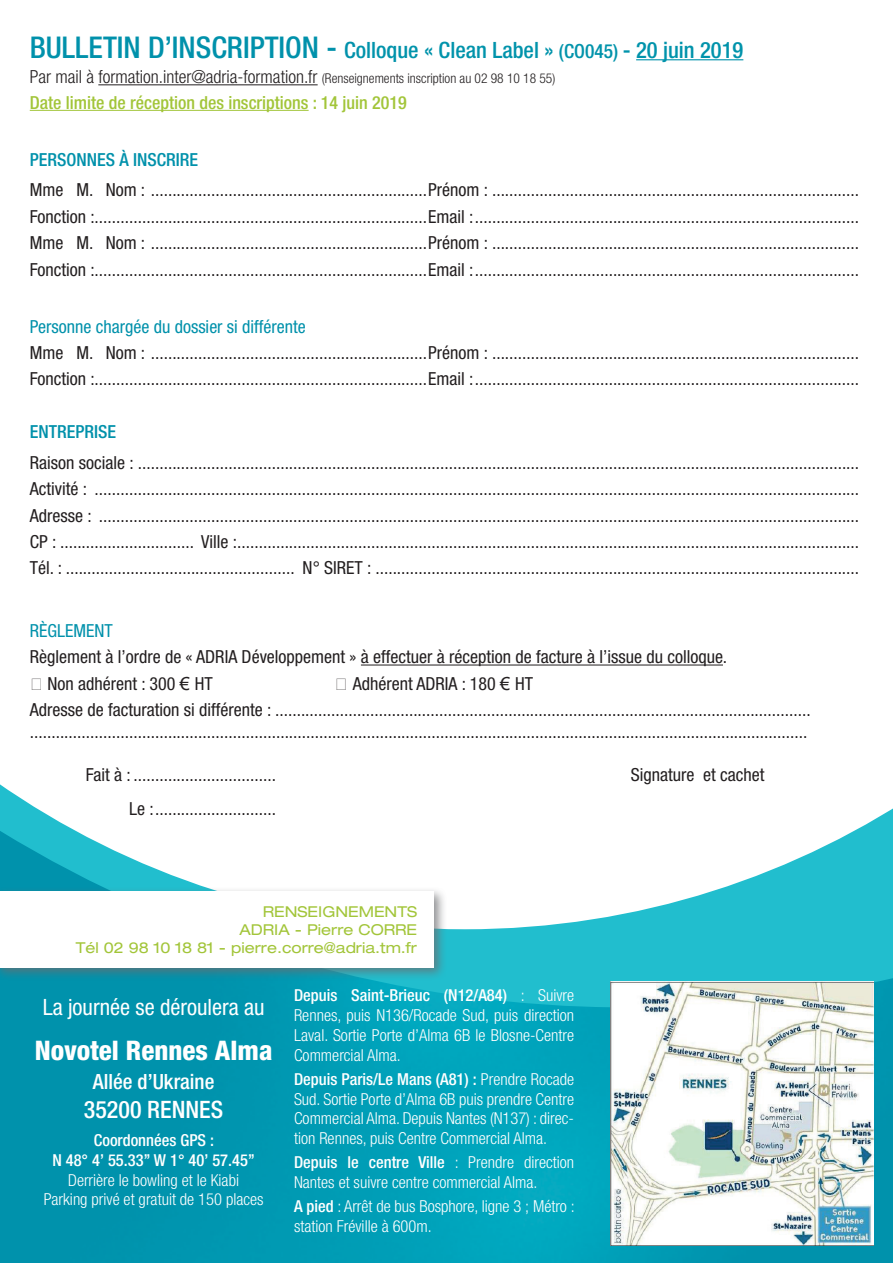
<style>
.page{position:relative;width:893px;height:1263px;background:#fff}
.page>*{position:absolute;margin:0;border:0;box-sizing:border-box;transform-origin:0 0}
.t1{font:800 condensed 27px "Helvetica Neue";color:#fff}
.t2{font:500 condensed 24px "Helvetica Neue";color:#fff}
.t3{font:500 condensed 22.5px "Helvetica Neue";color:#0093ab}
.t4{font:condensed 22.5px "Helvetica Neue";color:#fff}
.t5{font:500 condensed 21px "Helvetica Neue";color:#fff}
.t6{font:condensed 18px/26.4px "Helvetica Neue";color:#231f20}
.t7{font:500 condensed 18px/25.5px "Helvetica Neue";color:#a2c539}
.t8{font:condensed 18px "Helvetica Neue";color:#0091ab}
.t9{font:500 condensed 18px "Helvetica Neue";color:#0091ab}
.t10{font:300 condensed 16.5px/19.8px "Helvetica Neue";color:#fff;text-align:justify}
.t11{font:500 condensed 16.5px/19.8px "Helvetica Neue";color:#fff;text-align:center}
.t12{font:expanded 15px/18px "Helvetica Neue";color:#a2c539;text-align:right}
.s1{font-size:30px;color:#0091ab}
.s2{color:#0091ab}
.s3{font-size:19.5px}
.s4{font-weight:300;color:#231f20}
.s5{font-weight:300;font-size:13.5px;color:#231f20}
.s6{font-family:"Arial";font-stretch:normal}
.s7{font-weight:500}
</style>
<div class="page">
<svg style="left:0;top:790px;width:893px;height:41px"></svg>
<img style="left:0;top:831px;width:893px;height:432px">
<hr style="left:636px;top:59px;width:107px;height:1px;background:#0093ab">
<hr style="left:98px;top:84px;width:220px;height:1px;background:#231f20">
<hr style="left:30px;top:110px;width:279px;height:1px;background:#a2c539">
<hr style="left:361px;top:664px;width:362px;height:1px;background:#231f20">
<img style="left:610px;top:982px;width:264px;height:264px">
<div style="left:0;top:886px;width:447px;height:95px;background:#6c6d70;opacity:.75"></div>
<div style="left:0;top:891px;width:434px;height:77px;background:#fff"></div>
<p class="t3" style="left:30px;top:36px;width:715px"><span class="s1">BULLETIN D’INSCRIPTION -</span> <span class="s2">C</span>olloque « Clean Label » <span class="s3">(CO045)</span> - 20 juin 2019</p>
<p class="t7" style="left:30px;top:64px;width:527px"><span class="s4">Par mail à formation.inter@adria-formation.fr</span> <span class="s5">(Renseignements inscription au 02 98 10 18 55)<br></span>Date limite de réception des inscriptions : 14 juin 2019</p>
<p class="t9" style="left:30px;top:148px;width:170px">PERSONNES À INSCRIRE</p>
<p class="t6" style="left:30px;top:177px;width:831px;text-align:justify">Mme M. Nom : ................................................................Prénom : .....................................................................................<br>Fonction :.............................................................................Email :.........................................................................................<br>Mme M. Nom : ................................................................Prénom : .....................................................................................<br>Fonction :.............................................................................Email :.........................................................................................</p>
<p class="t8" style="left:30px;top:316px;width:278px">Personne chargée du dossier si différente</p>
<p class="t6" style="left:30px;top:339px;width:831px">Mme M. Nom : ................................................................Prénom : .....................................................................................<br>Fonction :.............................................................................Email :.........................................................................................</p>
<p class="t9" style="left:30px;top:421px;width:88px">ENTREPRISE</p>
<p class="t6" style="left:30px;top:449px;width:831px;text-align:justify">Raison sociale : .......................................................................................................................................................................<br>Activité : .................................................................................................................................................................................<br>Adresse : ................................................................................................................................................................................<br>CP : ............................... Ville :................................................................................................................................................<br>Tél. : ..................................................... N° SIRET : ................................................................................................................</p>
<p class="t8" style="left:30px;top:620px;width:85px">RÈGLEMENT</p>
<p class="t6" style="left:48px;top:644px;width:681px;text-indent:-18px">Règlement à l’ordre de « ADRIA Développement » à effectuer à réception de facture à l’issue du colloque.<br>Non adhérent : 300 <span class="s6">€</span> HT</p>
<p class="t6" style="left:30px;top:670px;width:782px;text-indent:323px">Adhérent ADRIA : 180 <span class="s6">€</span> HT<br>Adresse de facturation si différente : ............................................................................................................................</p>
<p class="t6" style="left:30px;top:718px;width:779px">....................................................................................................................................................................................</p>
<p class="t6" style="left:86px;top:761px;width:192px">Fait à : .................................</p>
<p class="t6" style="left:631px;top:761px;width:135px">Signature et cachet</p>
<p class="t6" style="left:129px;top:796px;width:148px">Le :............................</p>
<p class="t12" style="left:76px;top:903px;width:343px">RENSEIGNEMENTS<br>ADRIA - Pierre CORRE<br>Tél 02 98 10 18 81 - pierre.corre@adria.tm.fr</p>
<p class="t10" style="left:294px;top:985px;width:282px"><span class="s7">Depuis Saint-Brieuc (N12/A84)</span> : Suivre Rennes, puis N136/Rocade Sud, puis direction Laval. Sortie Porte d’Alma 6B le Blosne-Centre Commercial Alma.</p>
<p class="t10" style="left:294px;top:1069px;width:282px"><span class="s7">Depuis Paris/Le Mans (A81) :</span> Prendre Rocade Sud. Sortie Porte d’Alma 6B puis prendre Centre Commercial Alma. Depuis Nantes (N137) : direc&shy;tion Rennes, puis Centre Commercial Alma.</p>
<p class="t10" style="left:294px;top:1152px;width:282px"><span class="s7">Depuis le centre Ville</span> : Prendre direction<br>Nantes et suivre centre commercial Alma.</p>
<p class="t10" style="left:294px;top:1196px;width:282px"><span class="s7">A pied</span> : Arrêt de bus Bosphore, ligne 3 ; Métro : station Fréville à 600m.</p>
<p class="t4" style="left:43px;top:994px;width:223px">La journée se déroulera au</p>
<h1 class="t1" style="left:35px;top:1033px;width:239px">Novotel Rennes Alma</h1>
<p class="t5" style="left:93px;top:1069px;width:123px">Allée d’Ukraine</p>
<h2 class="t2" style="left:84px;top:1095px;width:141px">35200 RENNES</h2>
<p class="t11" style="left:52px;top:1130px;width:204px">Coordonnées GPS :<br>N 48° 4’ 55.33’’ W 1° 40’ 57.45’’</p>
<p class="t10" style="left:44px;top:1170px;width:221px;text-align:center">Derrière le bowling et le Kiabi<br>Parking privé et gratuit de 150 places</p>
</div>
